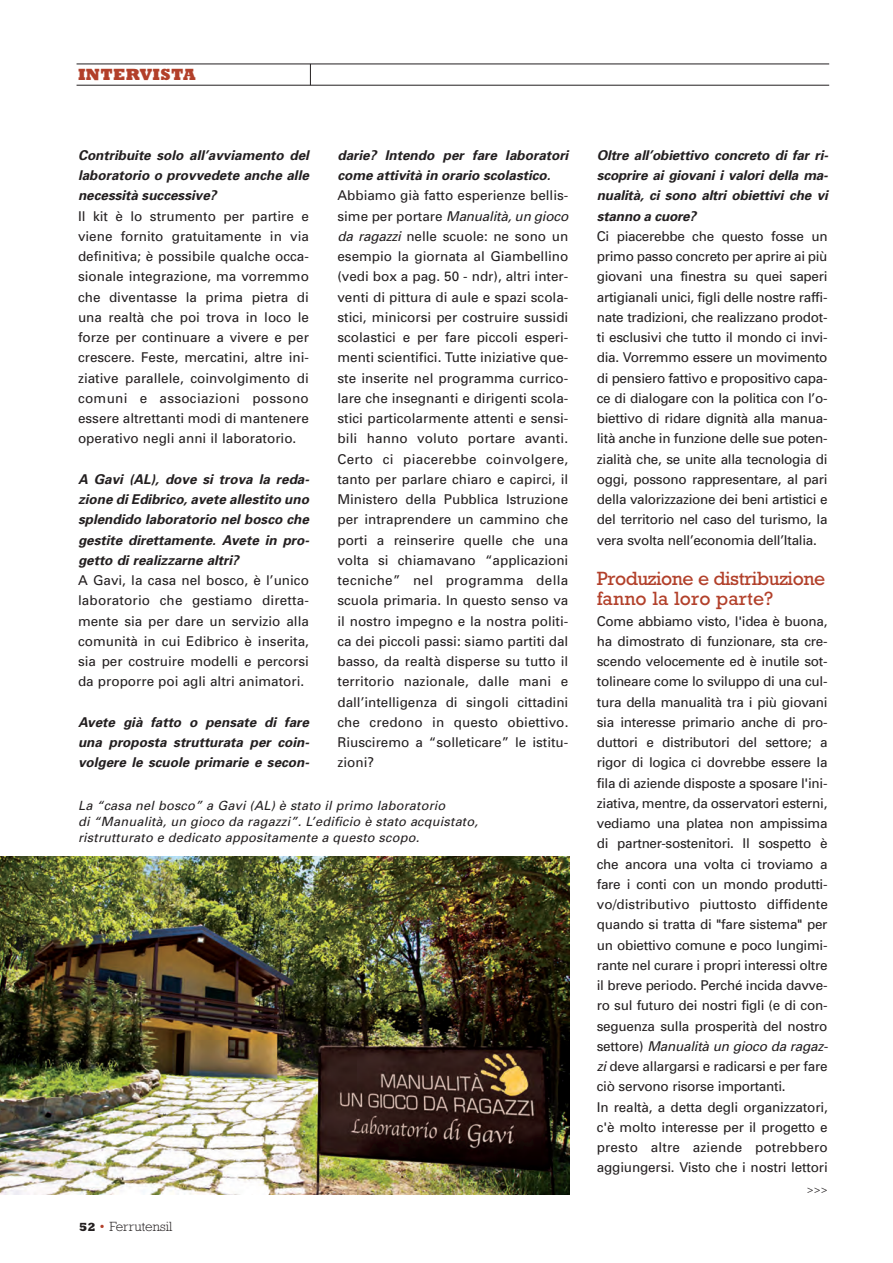
<style>
.page{position:relative;width:893px;height:1263px;background:#fff}
.page>*{position:absolute;margin:0;border:0;box-sizing:border-box;transform-origin:0 0}
.t1{font:19.5px/20.2px "Rockwell Std";letter-spacing:-.025em;color:#b2402a}
.t2{font:800 16.5px "Rockwell";letter-spacing:.02em;color:#b2402a}
.t3{font:13.5px/20.2px "Univers";color:#231f20}
.t4{font:13.5px/20.2px "Univers";letter-spacing:-.02em;color:#231f20}
.t5{font:italic 700 13.5px/20.2px "Univers";color:#231f20;text-align:justify}
.t6{font:300 13.5px "Rockwell";color:#231f20}
.t7{font:italic 12.75px/15.8px "Univers";letter-spacing:.015em;color:#231f20}
.t8{font:300 10.5px "Univers";color:#231f20}
.s1{font-weight:700;font-style:italic}
.s2{font-style:italic}
.s3{font-weight:800;font-size:12px}
.s4{color:#b2402a}
</style>
<div class="page">
<hr style="left:77px;top:64px;width:752px;height:1px;background:#231f20">
<hr style="left:77px;top:85px;width:752px;height:1px;background:#231f20">
<svg style="left:310px;top:65px;width:1px;height:20px"></svg>
<img style="left:0;top:856px;width:570px;height:339px">
<p class="t2" style="left:78px;top:69px;width:119px">INTERVISTA</p>
<p class="t3" style="left:78px;top:146px;width:232px"><span class="s1">Contribuite solo all’avviamento del laboratorio o provvedete anche alle necessità successive?<br></span>Il kit è lo strumento per partire e viene fornito gratuitamente in via definitiva; è possibile qualche occa&shy;sionale integrazione, ma vorremmo che diventasse la prima pietra di una realtà che poi trova in loco le forze per continuare a vivere e per crescere. Feste, mercatini, altre ini&shy;ziative parallele, coinvolgimento di comuni e associazioni possono essere altrettanti modi di mantenere operativo negli anni il laboratorio.</p>
<p class="t3" style="left:78px;top:470px;width:232px"><span class="s1">A Gavi (AL), dove si trova la reda&shy;zione di Edibrico, avete allestito uno splendido laboratorio nel bosco che gestite direttamente. Avete in pro&shy;getto di realizzarne altri?<br></span>A Gavi, la casa nel bosco, è l’unico laboratorio che gestiamo diretta&shy;mente sia per dare un servizio alla comunità in cui Edibrico è inserita, sia per costruire modelli e percorsi da proporre poi agli altri animatori.</p>
<p class="t5" style="left:78px;top:713px;width:232px">Avete già fatto o pensate di fare una proposta strutturata per coin&shy;volgere le scuole primarie e secon-</p>
<p class="t3" style="left:337px;top:146px;width:232px"><span class="s1">darie? Intendo per fare laboratori come attività in orario scolastico.<br></span>Abbiamo già fatto esperienze bellis&shy;sime per portare <span class="s2">Manualità, un gioco da ragazzi</span> nelle scuole: ne sono un esempio la giornata al Giambellino (vedi box a pag. 50 - ndr), altri inter&shy;venti di pittura di aule e spazi scola&shy;stici, minicorsi per costruire sussidi scolastici e per fare piccoli esperi&shy;menti scientifici. Tutte iniziative que&shy;ste inserite nel programma currico&shy;lare che insegnanti e dirigenti scola&shy;stici particolarmente attenti e sensi&shy;bili hanno voluto portare avanti.<br>Certo ci piacerebbe coinvolgere, tanto per parlare chiaro e capirci, il Ministero della Pubblica Istruzione per intraprendere un cammino che porti a reinserire quelle che una volta si chiamavano “applicazioni tecniche” nel programma della scuola primaria. In questo senso va il nostro impegno e la nostra politi&shy;ca dei piccoli passi: siamo partiti dal basso, da realtà disperse su tutto il territorio nazionale, dalle mani e dall’intelligenza di singoli cittadini che credono in questo obiettivo.<br>Riusciremo a “solleticare” le istitu&shy;zioni?</p>
<p class="t4" style="left:597px;top:146px;width:232px"><span class="s1">Oltre all’obiettivo concreto di far ri&shy;scoprire ai giovani i valori della ma&shy;nualità, ci sono altri obiettivi che vi stanno a cuore?<br></span>Ci piacerebbe che questo fosse un primo passo concreto per aprire ai più giovani una finestra su quei saperi artigianali unici, figli delle nostre raffi&shy;nate tradizioni, che realizzano prodot&shy;ti esclusivi che tutto il mondo ci invi&shy;dia. Vorremmo essere un movimento di pensiero fattivo e propositivo capa&shy;ce di dialogare con la politica con l’o&shy;biettivo di ridare dignità alla manua&shy;lità anche in funzione delle sue poten&shy;zialità che, se unite alla tecnologia di oggi, possono rappresentare, al pari della valorizzazione dei beni artistici e del territorio nel caso del turismo, la vera svolta nell’economia dell’Italia.</p>
<p class="t1" style="left:597px;top:570px;width:230px">Produzione e distribuzione fanno la loro parte?</p>
<p class="t4" style="left:597px;top:612px;width:233px">Come abbiamo visto, l'idea è buona, ha dimostrato di funzionare, sta cre&shy;scendo velocemente ed è inutile sot&shy;tolineare come lo sviluppo di una cul&shy;tura della manualità tra i più giovani sia interesse primario anche di pro&shy;duttori e distributori del settore; a rigor di logica ci dovrebbe essere la fila di aziende disposte a sposare l'ini&shy;ziativa, mentre, da osservatori esterni, vediamo una platea non ampissima di partner-sostenitori. Il sospetto è che ancora una volta ci troviamo a fare i conti con un mondo produtti&shy;vo/distributivo piuttosto diffidente quando si tratta di "fare sistema" per un obiettivo comune e poco lungimi&shy;rante nel curare i propri interessi oltre il breve periodo. Perché incida davve&shy;ro sul futuro dei nostri figli (e di con&shy;seguenza sulla prosperità del nostro settore) <span class="s2">Manualità un gioco da ragaz&shy;zi</span> deve allargarsi e radicarsi e per fare ciò servono risorse importanti.<br>In realtà, a detta degli organizzatori, c'è molto interesse per il progetto e presto altre aziende potrebbero aggiungersi. Visto che i nostri lettori</p>
<p class="t7" style="left:78px;top:799px;width:401px">La “casa nel bosco” a Gavi (AL) è stato il primo laboratorio<br>di “Manualità, un gioco da ragazzi”. L’edificio è stato acquistato, ristrutturato e dedicato appositamente a questo scopo.</p>
<p class="t6" style="left:79px;top:1221px;width:95px"><span class="s3">52</span> <span class="s4">•</span> Ferrutensil</p>
<p class="t8" style="left:807px;top:1185px;width:22px">&gt;&gt;&gt;</p>
</div>
